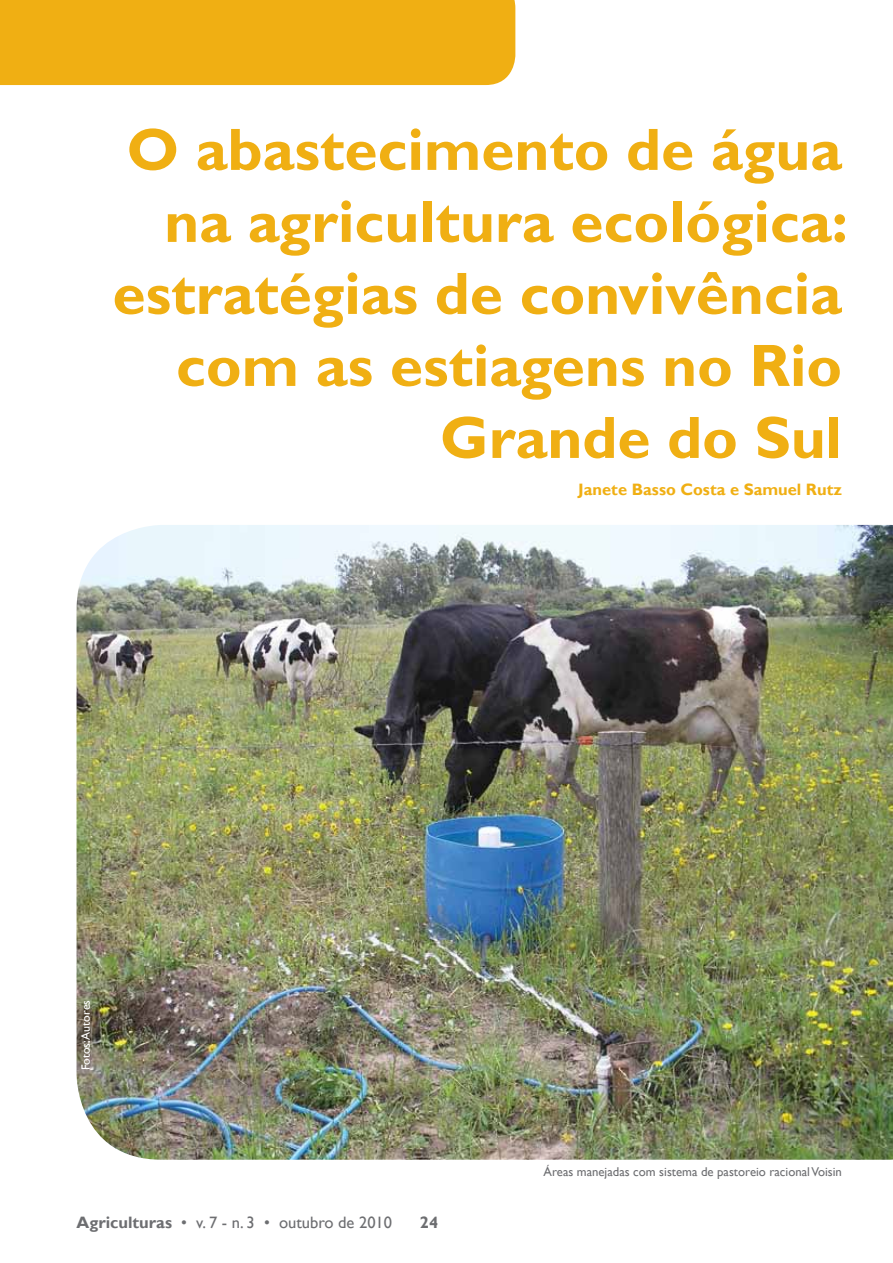
<style>
.page{position:relative;width:893px;height:1263px;background:#fff}
.page>*{position:absolute;margin:0;border:0;box-sizing:border-box;transform-origin:0 0}
.t1{font:700 60px/72px "Gill Sans";color:#f0af13;text-align:right}
.t2{font:16.5px "Gill Sans";color:#6d6e71}
.t3{font:700 16.5px "Gill Sans";color:#f0af13}
.t4{font:700 16.5px "Gill Sans";color:#6d6e71}
.t5{font:12.75px "Gill Sans";color:#6d6e71}
.t6{font:12px "Gill Sans";color:#fff}
.s1{font-weight:700}
</style>
<div class="page">
<img style="left:77px;top:525px;width:816px;height:635px">
<div style="left:0;top:0;width:515px;height:85px;background:#f0af13"></div>
<p class="t1" style="left:113px;top:115px;width:737px">O abastecimento de água na agricultura ecológica: estratégias de convivência com as estiagens no Rio<br>Grande do Sul</p>
<p class="t3" style="left:578px;top:479px;width:265px">Janete Basso Costa e Samuel Rutz</p>
<p class="t6" style="left:79px;top:1070px;width:72px;rotate:-90deg">Fotos: Autores</p>
<p class="t5" style="left:544px;top:1164px;width:300px">Áreas manejadas com sistema de pastoreio racional Voisin</p>
<p class="t2" style="left:77px;top:1212px;width:317px"><span class="s1">Agriculturas</span> • v. 7 - n. 3 • outubro de 2010</p>
<p class="t4" style="left:420px;top:1212px;width:20px">24</p>
</div>
